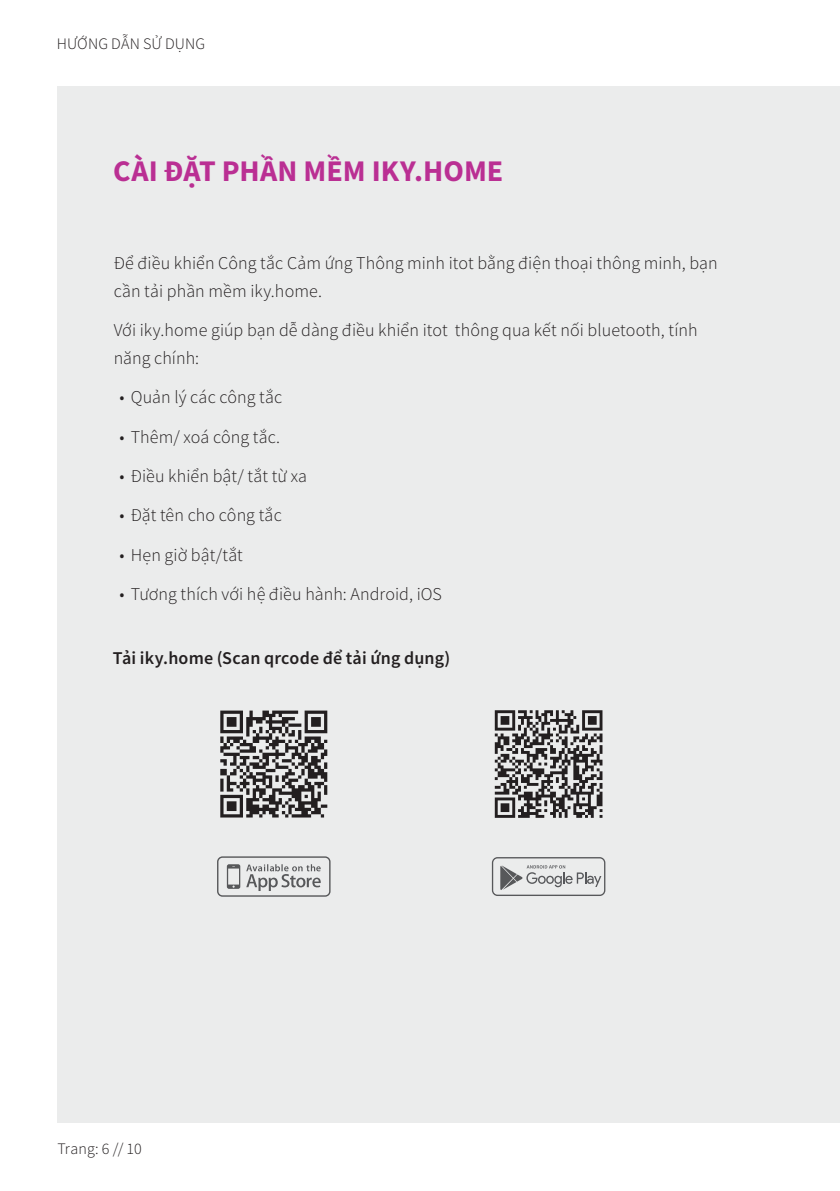
<style>
.page{position:relative;width:840px;height:1191px;background:#fff}
.page>*{position:absolute;margin:0;border:0;box-sizing:border-box;transform-origin:0 0}
.t1{font:700 30px "Source Sans Pro";color:#ba2f93}
.t2{font:300 18px/28px "Source Sans Pro";letter-spacing:.005em;color:#231f20}
.t3{font:600 18px "Source Sans Pro";letter-spacing:.01em;color:#231f20}
.t4{font:300 16px "Source Sans Pro";letter-spacing:.005em;color:#231f20}
</style>
<div class="page">
<div style="left:3px;top:17px;width:836px;height:1106px;background:#ebecec"></div>
<div style="left:0;top:0;width:57px;height:1191px;background:#fff"></div>
<div style="left:0;top:0;width:839px;height:85px;background:#fff"></div>
<svg style="left:220px;top:710px;width:107px;height:107px"></svg>
<svg style="left:494px;top:710px;width:108px;height:108px"></svg>
<svg style="left:217px;top:856px;width:113px;height:40px"></svg>
<svg style="left:491px;top:857px;width:114px;height:39px"></svg>
<p class="t4" style="left:57px;top:33px;width:150px">HƯỚNG DẪN SỬ DỤNG</p>
<h1 class="t1" style="left:113px;top:150px;width:391px">CÀI ĐẶT PHẦN MỀM IKY.HOME</h1>
<p class="t2" style="left:114px;top:249px;width:605px">Để điều khiển Công tắc Cảm ứng Thông minh itot bằng điện thoại thông minh, bạn cần tải phần mềm iky.home.</p>
<p class="t2" style="left:114px;top:316px;width:585px">Với iky.home giúp bạn dễ dàng điều khiển itot thông qua kết nối bluetooth, tính năng chính:</p>
<p class="t2" style="left:119px;top:383px;width:164px">• Quản lý các công tắc</p>
<p class="t2" style="left:119px;top:423px;width:162px">• Thêm/ xoá công tắc.</p>
<p class="t2" style="left:119px;top:462px;width:189px">• Điều khiển bật/ tắt từ xa</p>
<p class="t2" style="left:119px;top:501px;width:164px">• Đặt tên cho công tắc</p>
<p class="t2" style="left:119px;top:541px;width:125px">• Hẹn giờ bật/tắt</p>
<p class="t2" style="left:119px;top:580px;width:324px">• Tương thích với hệ điều hành: Android, iOS</p>
<p class="t3" style="left:113px;top:646px;width:339px">Tải iky.home (Scan qrcode để tải ứng dụng)</p>
<p class="t4" style="left:57px;top:1139px;width:86px">Trang: 6 // 10</p>
</div>
